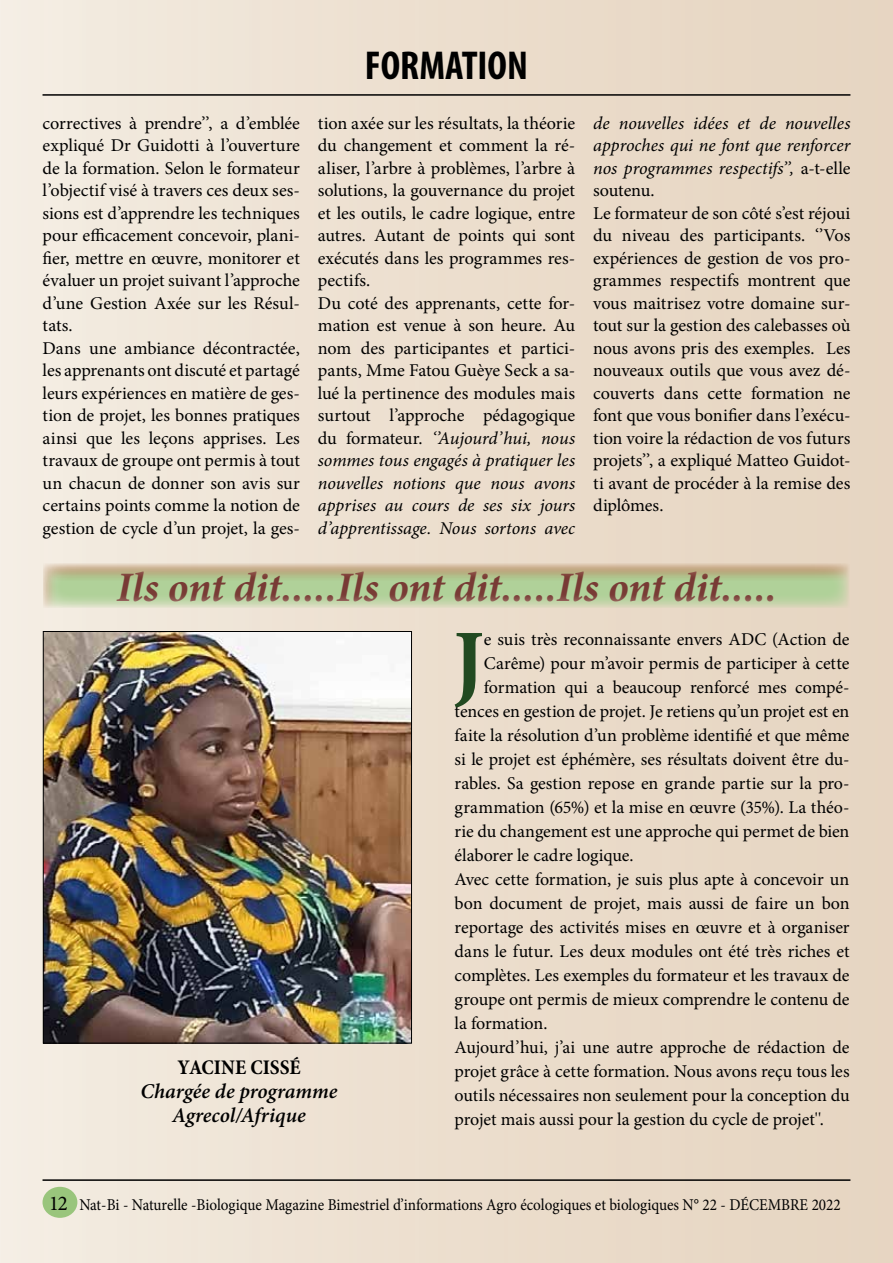
<style>
.page{position:relative;width:893px;height:1263px;background:#fff}
.page>*{position:absolute;margin:0;border:0;box-sizing:border-box;transform-origin:0 0}
.t1{font:700 condensed 92.7px "Minion Pro";color:#224a21}
.t2{font:italic 700 42px "Minion Pro";letter-spacing:-.005em;color:#783b35}
.t3{font:700 condensed 40.5px "Myriad Pro";color:#000}
.t4{font:italic 600 21px/24px "Minion Pro";color:#000;text-align:center}
.t5{font:700 condensed 21px "Minion Pro";color:#000}
.t6{font:18px/22.5px "Minion Pro";letter-spacing:-.005em;color:#000}
.t7{font:16.5px "Minion Pro";color:#000;scale:.92 1}
.s1{font-style:italic}
.s2{font-size:21px}
</style>
<div class="page">
<img style="left:0;top:0;width:893px;height:1263px">
<hr style="left:43px;top:94px;width:807px;height:2px;background:#000">
<hr style="left:43px;top:1179px;width:807px;height:2px;background:#000">
<div style="left:43px;top:1187px;width:34px;height:31px;background:#99c57c;border-radius:50%"></div>
<div style="left:42px;top:556px;width:808px;height:61px;background:#ec6134;opacity:.75"></div>
<img style="left:45px;top:633px;width:365px;height:408px">
<div style="left:43px;top:631px;width:369px;height:412px;border:1px solid #000"></div>
<h3 class="t3" style="left:365px;top:40px;width:165px">FORMATION</h3>
<p class="t6" style="left:43px;top:112px;width:259px">correctives à prendre’’, a d’emblée expliqué Dr Guidotti à l’ouverture de la formation. Selon le formateur l’objectif visé à travers ces deux ses&shy;sions est d’apprendre les techniques pour efficacement concevoir, plani&shy;fier, mettre en œuvre, monitorer et évaluer un projet suivant l’approche d’une Gestion Axée sur les Résul&shy;tats.<br>Dans une ambiance décontractée, les apprenants ont discuté et partagé leurs expériences en matière de ges&shy;tion de projet, les bonnes pratiques ainsi que les leçons apprises. Les travaux de groupe ont permis à tout un chacun de donner son avis sur certains points comme la notion de gestion de cycle d’un projet, la ges-</p>
<p class="t6" style="left:318px;top:112px;width:259px">tion axée sur les résultats, la théorie du changement et comment la ré&shy;aliser, l’arbre à problèmes, l’arbre à solutions, la gouvernance du projet et les outils, le cadre logique, entre autres. Autant de points qui sont exécutés dans les programmes res&shy;pectifs.<br>Du coté des apprenants, cette for&shy;mation est venue à son heure. Au nom des participantes et partici&shy;pants, Mme Fatou Guèye Seck a sa&shy;lué la pertinence des modules mais surtout l’approche pédagogique du formateur. <span class="s1">‘’Aujourd’hui, nous sommes tous engagés à pratiquer les nouvelles notions que nous avons apprises au cours de ses six jours d’apprentissage. Nous sortons avec</span></p>
<p class="t6" style="left:593px;top:112px;width:259px"><span class="s1">de nouvelles idées et de nouvelles approches qui ne font que renforcer nos programmes respectifs’’,</span> a-t-elle soutenu.<br>Le formateur de son côté s’est réjoui du niveau des participants. ‘’Vos expériences de gestion de vos pro&shy;grammes respectifs montrent que vous maitrisez votre domaine sur&shy;tout sur la gestion des calebasses où nous avons pris des exemples. Les nouveaux outils que vous avez dé&shy;couverts dans cette formation ne font que vous bonifier dans l’exécu&shy;tion voire la rédaction de vos futurs projets’’, a expliqué Matteo Guidot&shy;ti avant de procéder à la remise des diplômes.</p>
<h2 class="t2" style="left:116px;top:558px;width:662px">Ils ont dit.....Ils ont dit.....Ils ont dit.....</h2>
<p class="t5" style="left:177px;top:1053px;width:125px">YACINE CISSÉ</p>
<p class="t4" style="left:140px;top:1079px;width:199px">Chargée de programme<br>Agrecol/Afrique</p>
<h1 class="t1" style="left:453px;top:599px;width:32px">J</h1>
<p class="t6" style="left:484px;top:628px;width:367px">e suis très reconnaissante envers ADC (Action de</p>
<p class="t6" style="left:484px;top:652px;width:367px">Carême) pour m’avoir permis de participer à cette</p>
<p class="t6" style="left:484px;top:676px;width:367px">formation qui a beaucoup renforcé mes compé-</p>
<p class="t6" style="left:455px;top:700px;width:396px">tences en gestion de projet. Je retiens qu’un projet est en</p>
<p class="t6" style="left:455px;top:724px;width:396px">faite la résolution d’un problème identifié et que même</p>
<p class="t6" style="left:455px;top:748px;width:396px">si le projet est éphémère, ses résultats doivent être du-</p>
<p class="t6" style="left:455px;top:772px;width:396px">rables. Sa gestion repose en grande partie sur la pro-</p>
<p class="t6" style="left:455px;top:796px;width:396px">grammation (65%) et la mise en œuvre (35%). La théo-</p>
<p class="t6" style="left:455px;top:820px;width:396px">rie du changement est une approche qui permet de bien</p>
<p class="t6" style="left:455px;top:844px;width:180px">élaborer le cadre logique.</p>
<p class="t6" style="left:455px;top:868px;width:396px">Avec cette formation, je suis plus apte à concevoir un</p>
<p class="t6" style="left:455px;top:892px;width:396px">bon document de projet, mais aussi de faire un bon</p>
<p class="t6" style="left:455px;top:916px;width:396px">reportage des activités mises en œuvre et à organiser</p>
<p class="t6" style="left:455px;top:940px;width:396px">dans le futur. Les deux modules ont été très riches et</p>
<p class="t6" style="left:455px;top:964px;width:396px">complètes. Les exemples du formateur et les travaux de</p>
<p class="t6" style="left:455px;top:988px;width:396px">groupe ont permis de mieux comprendre le contenu de</p>
<p class="t6" style="left:455px;top:1011px;width:94px">la formation.</p>
<p class="t6" style="left:455px;top:1035px;width:396px">Aujourd’hui, j’ai une autre approche de rédaction de</p>
<p class="t6" style="left:455px;top:1059px;width:396px">projet grâce à cette formation. Nous avons reçu tous les</p>
<p class="t6" style="left:455px;top:1083px;width:396px">outils nécessaires non seulement pour la conception du</p>
<p class="t6" style="left:455px;top:1107px;width:371px">projet mais aussi pour la gestion du cycle de projet''.</p>
<p class="t7" style="left:51px;top:1194px;width:860px"><span class="s2">12</span> Nat-Bi - Naturelle -Biologique Magazine Bimestriel d’informations Agro écologiques et biologiques N° 22 - DÉCEMBRE 2022</p>
</div>
